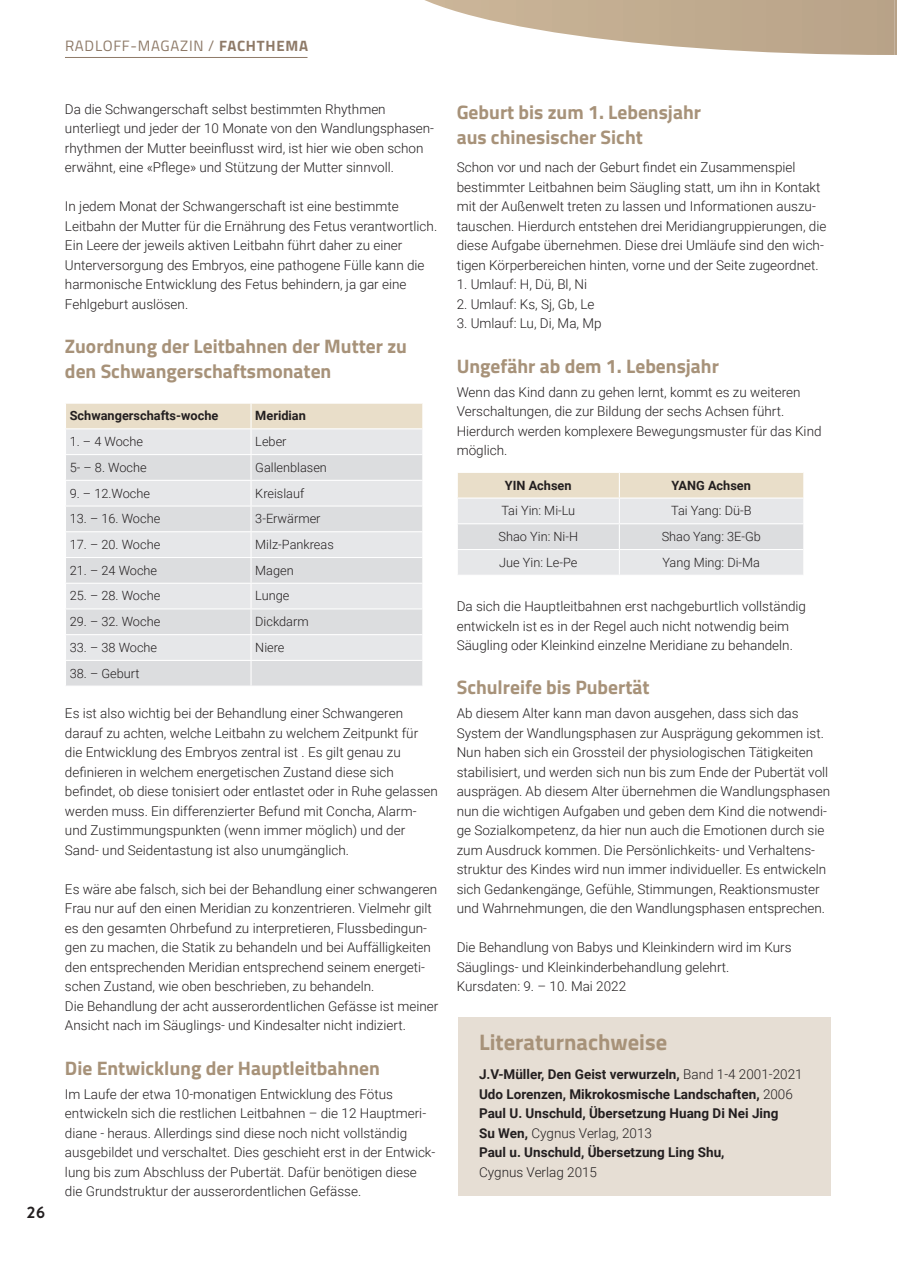
<style>
.page{position:relative;width:897px;height:1267px;background:#fff}
.page>*{position:absolute;margin:0;border:0;box-sizing:border-box;transform-origin:0 0}
.t1{font:700 22.5px "Titillium Web";color:#a79279}
.t2{font:700 19.5px/24.8px "Titillium Web";color:#a79279}
.t3{font:700 16.5px "Brandon Grotesque";color:#231f20}
.t4{font:15px "Titillium";letter-spacing:.05em;color:#8e7a68}
.t5{font:300 13.5px/19.5px "Roboto";color:#231f20}
.t6{font:700 13.5px/19.5px "Roboto";color:#231f20}
.t7{font:300 12.75px "Roboto";color:#231f20}
.t8{font:700 12.75px "Roboto";color:#231f20}
.s1{font-weight:700}
.s2{font-weight:300}
</style>
<div class="page">
<hr style="left:65px;top:57px;width:242px;height:1px;background:#8e7a68">
<svg style="left:66px;top:404px;width:356px;height:281px;background:#e2e2e2"></svg>
<hr style="left:251px;top:660px;width:171px;height:1px;background:#fff">
<hr style="left:250px;top:661px;width:2px;height:24px;background:#fff">
<svg style="left:457px;top:473px;width:346px;height:102px;background:#e5e3df"></svg>
<div style="left:458px;top:1017px;width:372px;height:179px;background:#e6ded4"></div>
<svg style="left:425px;top:0;width:472px;height:55px"></svg>
<p class="t4" style="left:65px;top:34px;width:245px">RADLOFF-MAGAZIN / <span class="s1">FACHTHEMA</span></p>
<p class="t3" style="left:27px;top:1201px;width:20px">26</p>
<p class="t5" style="left:65px;top:99px;width:371px">Da die Schwangerschaft selbst bestimmten Rhythmen unterliegt und jeder der 10 Monate von den Wandlungsphasen&shy;rhythmen der Mutter beeinflusst wird, ist hier wie oben schon erwähnt, eine «Pflege» und Stützung der Mutter sinnvoll.</p>
<p class="t5" style="left:65px;top:196px;width:374px">In jedem Monat der Schwangerschaft ist eine bestimmte Leitbahn der Mutter für die Ernährung des Fetus verantwortlich.<br>Ein Leere der jeweils aktiven Leitbahn führt daher zu einer Unterversorgung des Embryos, eine pathogene Fülle kann die harmonische Entwicklung des Fetus behindern, ja gar eine Fehlgeburt auslösen.</p>
<h2 class="t2" style="left:65px;top:333px;width:344px">Zuordnung der Leitbahnen der Mutter zu den Schwangerschaftsmonaten</h2>
<p class="t8" style="left:70px;top:407px;width:150px">Schwangerschafts-woche</p>
<p class="t8" style="left:255px;top:407px;width:52px">Meridian</p>
<p class="t7" style="left:70px;top:433px;width:75px">1. – 4 Woche</p>
<p class="t7" style="left:255px;top:433px;width:33px">Leber</p>
<p class="t7" style="left:70px;top:458px;width:78px">5- – 8. Woche</p>
<p class="t7" style="left:255px;top:458px;width:73px">Gallenblasen</p>
<p class="t7" style="left:70px;top:484px;width:82px">9. – 12.Woche</p>
<p class="t7" style="left:255px;top:484px;width:51px">Kreislauf</p>
<p class="t7" style="left:70px;top:510px;width:92px">13. – 16. Woche</p>
<p class="t7" style="left:255px;top:510px;width:67px">3-Erwärmer</p>
<p class="t7" style="left:70px;top:535px;width:92px">17. – 20. Woche</p>
<p class="t7" style="left:255px;top:535px;width:80px">Milz-Pankreas</p>
<p class="t7" style="left:70px;top:561px;width:89px">21. – 24 Woche</p>
<p class="t7" style="left:255px;top:561px;width:40px">Magen</p>
<p class="t7" style="left:70px;top:587px;width:92px">25. – 28. Woche</p>
<p class="t7" style="left:255px;top:587px;width:36px">Lunge</p>
<p class="t7" style="left:70px;top:613px;width:92px">29. – 32. Woche</p>
<p class="t7" style="left:255px;top:613px;width:55px">Dickdarm</p>
<p class="t7" style="left:70px;top:638px;width:89px">33. – 38 Woche</p>
<p class="t7" style="left:255px;top:638px;width:31px">Niere</p>
<p class="t7" style="left:70px;top:664px;width:71px">38. – Geburt</p>
<p class="t5" style="left:65px;top:703px;width:374px">Es ist also wichtig bei der Behandlung einer Schwangeren darauf zu achten, welche Leitbahn zu welchem Zeitpunkt für die Entwicklung des Embryos zentral ist . Es gilt genau zu definieren in welchem energetischen Zustand diese sich befindet, ob diese tonisiert oder entlastet oder in Ruhe gelassen werden muss. Ein differenzierter Befund mit Concha, Alarm&shy;und Zustimmungspunkten (wenn immer möglich) und der Sand- und Seidentastung ist also unumgänglich.</p>
<p class="t5" style="left:65px;top:879px;width:375px">Es wäre abe falsch, sich bei der Behandlung einer schwangeren Frau nur auf den einen Meridian zu konzentrieren. Vielmehr gilt es den gesamten Ohrbefund zu interpretieren, Flussbedingun&shy;gen zu machen, die Statik zu behandeln und bei Auffälligkeiten den entsprechenden Meridian entsprechend seinem energeti&shy;schen Zustand, wie oben beschrieben, zu behandeln.<br>Die Behandlung der acht ausserordentlichen Gefässe ist meiner Ansicht nach im Säuglings- und Kindesalter nicht indiziert.</p>
<h2 class="t2" style="left:65px;top:1054px;width:316px">Die Entwicklung der Hauptleitbahnen</h2>
<p class="t5" style="left:65px;top:1083px;width:372px">Im Laufe der etwa 10-monatigen Entwicklung des Fötus entwickeln sich die restlichen Leitbahnen – die 12 Hauptmeri&shy;diane - heraus. Allerdings sind diese noch nicht vollständig ausgebildet und verschaltet. Dies geschieht erst in der Entwick&shy;lung bis zum Abschluss der Pubertät. Dafür benötigen diese die Grundstruktur der ausserordentlichen Gefässe.</p>
<h2 class="t2" style="left:457px;top:99px;width:246px">Geburt bis zum 1. Lebensjahr aus chinesischer Sicht</h2>
<p class="t5" style="left:457px;top:157px;width:371px">Schon vor und nach der Geburt findet ein Zusammenspiel bestimmter Leitbahnen beim Säugling statt, um ihn in Kontakt mit der Außenwelt treten zu lassen und Informationen auszu&shy;tauschen. Hierdurch entstehen drei Meridiangruppierungen, die diese Aufgabe übernehmen. Diese drei Umläufe sind den wich&shy;tigen Körperbereichen hinten, vorne und der Seite zugeordnet.</p>
<p class="t5" style="left:457px;top:274px;width:132px">1. Umlauf: H, Dü, Bl, Ni</p>
<p class="t5" style="left:457px;top:294px;width:139px">2. Umlauf: Ks, Sj, Gb, Le</p>
<p class="t5" style="left:457px;top:313px;width:146px">3. Umlauf: Lu, Di, Ma, Mp</p>
<h2 class="t2" style="left:457px;top:352px;width:264px">Ungefähr ab dem 1. Lebensjahr</h2>
<p class="t5" style="left:457px;top:381px;width:366px">Wenn das Kind dann zu gehen lernt, kommt es zu weiteren Verschaltungen, die zur Bildung der sechs Achsen führt.<br>Hierdurch werden komplexere Bewegungsmuster für das Kind möglich.</p>
<p class="t8" style="left:505px;top:476px;width:68px">YIN Achsen</p>
<p class="t8" style="left:672px;top:476px;width:81px">YANG Achsen</p>
<p class="t7" style="left:501px;top:502px;width:75px">Tai Yin: Mi-Lu</p>
<p class="t7" style="left:671px;top:502px;width:82px">Tai Yang: Dü-B</p>
<p class="t7" style="left:498px;top:527px;width:81px">Shao Yin: Ni-H</p>
<p class="t7" style="left:662px;top:527px;width:101px">Shao Yang: 3E-Gb</p>
<p class="t7" style="left:499px;top:553px;width:80px">Jue Yin: Le-Pe</p>
<p class="t7" style="left:662px;top:553px;width:99px">Yang Ming: Di-Ma</p>
<p class="t5" style="left:457px;top:596px;width:351px">Da sich die Hauptleitbahnen erst nachgeburtlich vollständig entwickeln ist es in der Regel auch nicht notwendig beim<br>Säugling oder Kleinkind einzelne Meridiane zu behandeln.</p>
<h2 class="t2" style="left:457px;top:674px;width:194px">Schulreife bis Pubertät</h2>
<p class="t5" style="left:457px;top:703px;width:375px">Ab diesem Alter kann man davon ausgehen, dass sich das System der Wandlungsphasen zur Ausprägung gekommen ist.<br>Nun haben sich ein Grossteil der physiologischen Tätigkeiten stabilisiert, und werden sich nun bis zum Ende der Pubertät voll ausprägen. Ab diesem Alter übernehmen die Wandlungsphasen nun die wichtigen Aufgaben und geben dem Kind die notwendi&shy;ge Sozialkompetenz, da hier nun auch die Emotionen durch sie zum Ausdruck kommen. Die Persönlichkeits- und Verhaltens&shy;struktur des Kindes wird nun immer individueller. Es entwickeln sich Gedankengänge, Gefühle, Stimmungen, Reaktionsmuster und Wahrnehmungen, die den Wandlungsphasen entsprechen.</p>
<p class="t5" style="left:457px;top:937px;width:336px">Die Behandlung von Babys und Kleinkindern wird im Kurs<br>Säuglings- und Kleinkinderbehandlung gelehrt.<br>Kursdaten: 9. – 10. Mai 2022</p>
<h1 class="t1" style="left:479px;top:1025px;width:190px">Literaturnachweise</h1>
<p class="t6" style="left:479px;top:1064px;width:325px">J.V-Müller, Den Geist verwurzeln, <span class="s2">Band 1-4 2001-2021<br></span>Udo Lorenzen, Mikrokosmische Landschaften, <span class="s2">2006<br></span>Paul U. Unschuld, Übersetzung Huang Di Nei Jing<br>Su Wen, <span class="s2">Cygnus Verlag, 2013<br></span>Paul u. Unschuld, Übersetzung Ling Shu,</p>
<p class="t5" style="left:479px;top:1161px;width:120px">Cygnus Verlag 2015</p>
</div>
